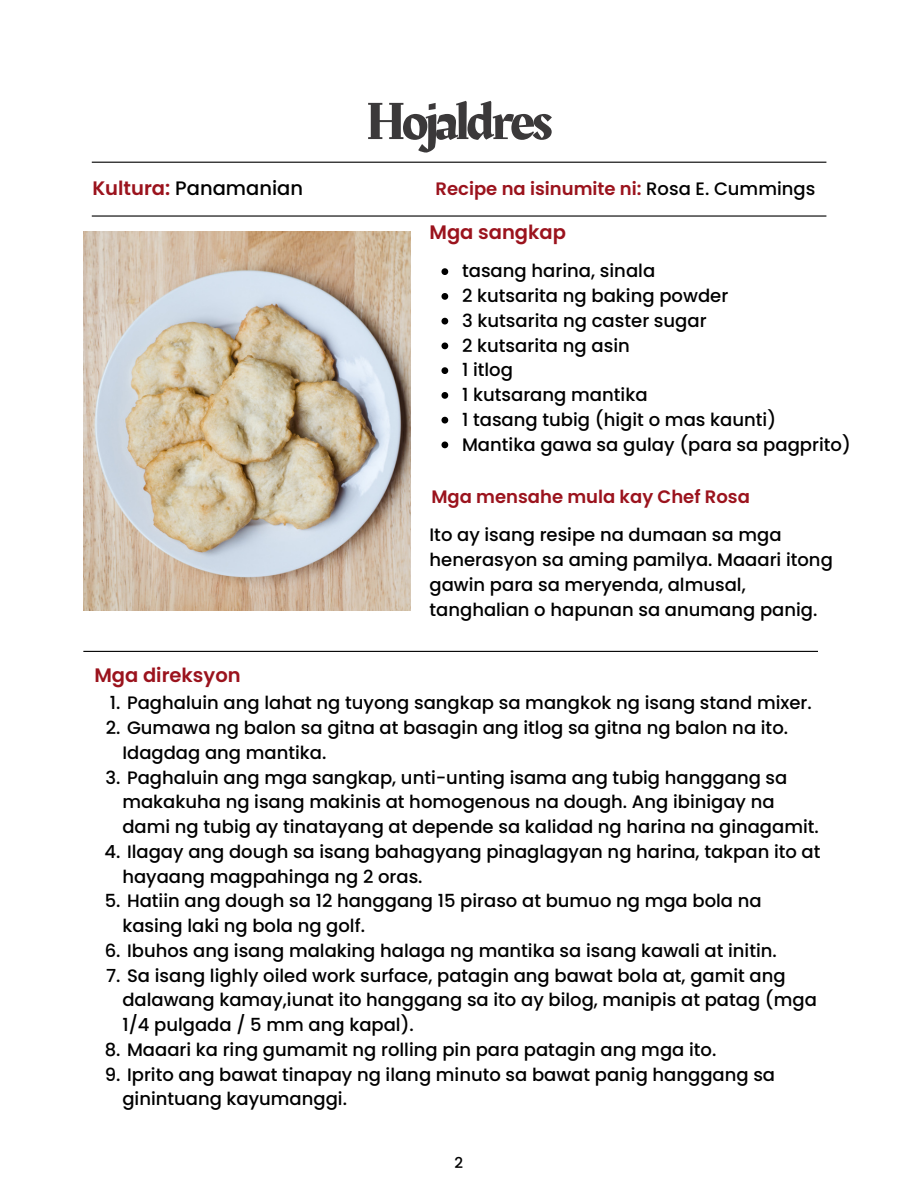
<style>
.page{position:relative;width:918px;height:1188px;background:#fff}
.page>*{position:absolute;margin:0;border:0;box-sizing:border-box;transform-origin:0 0}
.t1{font:54px "Rakkas";letter-spacing:-.05em;color:#3b393a}
.t2{font:600 19.5px "Poppins";color:#9b131d}
.t3{font:500 19.5px "Poppins";color:#000}
.t4{font:500 18px/24.8px "Poppins";color:#000}
.t5{font:600 18px "Poppins";color:#9b131d}
.t6{font:500 15px "Poppins";color:#000}
.s1{font-weight:600;color:#9b131d}
.s2{font-weight:500;color:#000}
</style>
<div class="page">
<hr style="left:92px;top:162px;width:734px;height:1px;background:#000">
<hr style="left:92px;top:215px;width:734px;height:2px;background:#000">
<hr style="left:83px;top:651px;width:735px;height:1px;background:#000">
<img style="left:83px;top:231px;width:328px;height:379px">
<svg style="left:441px;top:268px;width:7px;height:7px"></svg>
<svg style="left:441px;top:293px;width:7px;height:7px"></svg>
<svg style="left:441px;top:318px;width:7px;height:7px"></svg>
<svg style="left:441px;top:343px;width:7px;height:6px"></svg>
<svg style="left:441px;top:367px;width:7px;height:7px"></svg>
<svg style="left:441px;top:392px;width:7px;height:7px"></svg>
<svg style="left:441px;top:417px;width:7px;height:7px"></svg>
<svg style="left:441px;top:442px;width:7px;height:6px"></svg>
<h1 class="t1" style="left:365px;top:83px;width:189px">Hojaldres</h1>
<p class="t3" style="left:92px;top:174px;width:212px"><span class="s1">Kultura:</span> Panamanian</p>
<p class="t5" style="left:436px;top:176px;width:381px">Recipe na isinumite ni: <span class="s2">Rosa E. Cummings</span></p>
<p class="t2" style="left:430px;top:219px;width:138px">Mga sangkap</p>
<p class="t4" style="left:462px;top:259px;width:390px">tasang harina, sinala<br>2 kutsarita ng baking powder<br>3 kutsarita ng caster sugar<br>2 kutsarita ng asin<br>1 itlog<br>1 kutsarang mantika<br>1 tasang tubig (higit o mas kaunti)<br>Mantika gawa sa gulay (para sa pagprito)</p>
<p class="t5" style="left:431px;top:484px;width:320px">Mga mensahe mula kay Chef Rosa</p>
<p class="t2" style="left:94px;top:661px;width:148px">Mga direksyon</p>
<p class="t4" style="left:430px;top:523px;width:405px">Ito ay isang resipe na dumaan sa mga henerasyon sa aming pamilya. Maaari itong gawin para sa meryenda, almusal, tanghalian o hapunan sa anumang panig.</p>
<p class="t4" style="left:110px;top:691px;width:703px">1. Paghaluin ang lahat ng tuyong sangkap sa mangkok ng isang stand mixer.</p>
<p class="t4" style="left:122px;top:715px;width:667px;text-indent:-16px">2. Gumawa ng balon sa gitna at basagin ang itlog sa gitna ng balon na ito.<br>Idagdag ang mantika.</p>
<p class="t4" style="left:122px;top:765px;width:698px;text-indent:-17px">3. Paghaluin ang mga sangkap, unti-unting isama ang tubig hanggang sa makakuha ng isang makinis at homogenous na dough. Ang ibinigay na dami ng tubig ay tinatayang at depende sa kalidad ng harina na ginagamit.</p>
<p class="t4" style="left:122px;top:839px;width:700px;text-indent:-18px">4. Ilagay ang dough sa isang bahagyang pinaglagyan ng harina, takpan ito at hayaang magpahinga ng 2 oras.</p>
<p class="t4" style="left:122px;top:889px;width:641px;text-indent:-18px">5. Hatiin ang dough sa 12 hanggang 15 piraso at bumuo ng mga bola na kasing laki ng bola ng golf.</p>
<p class="t4" style="left:105px;top:938px;width:674px">6. Ibuhos ang isang malaking halaga ng mantika sa isang kawali at initin.</p>
<p class="t4" style="left:122px;top:963px;width:696px;text-indent:-16px">7. Sa isang lighly oiled work surface, patagin ang bawat bola at, gamit ang dalawang kamay,iunat ito hanggang sa ito ay bilog, manipis at patag (mga<br>1/4 pulgada / 5 mm ang kapal).</p>
<p class="t4" style="left:105px;top:1037px;width:613px">8. Maaari ka ring gumamit ng rolling pin para patagin ang mga ito.</p>
<p class="t4" style="left:122px;top:1062px;width:654px;text-indent:-18px">9. Iprito ang bawat tinapay ng ilang minuto sa bawat panig hanggang sa ginintuang kayumanggi.</p>
<p class="t6" style="left:455px;top:1152px;width:10px">2</p>
</div>
